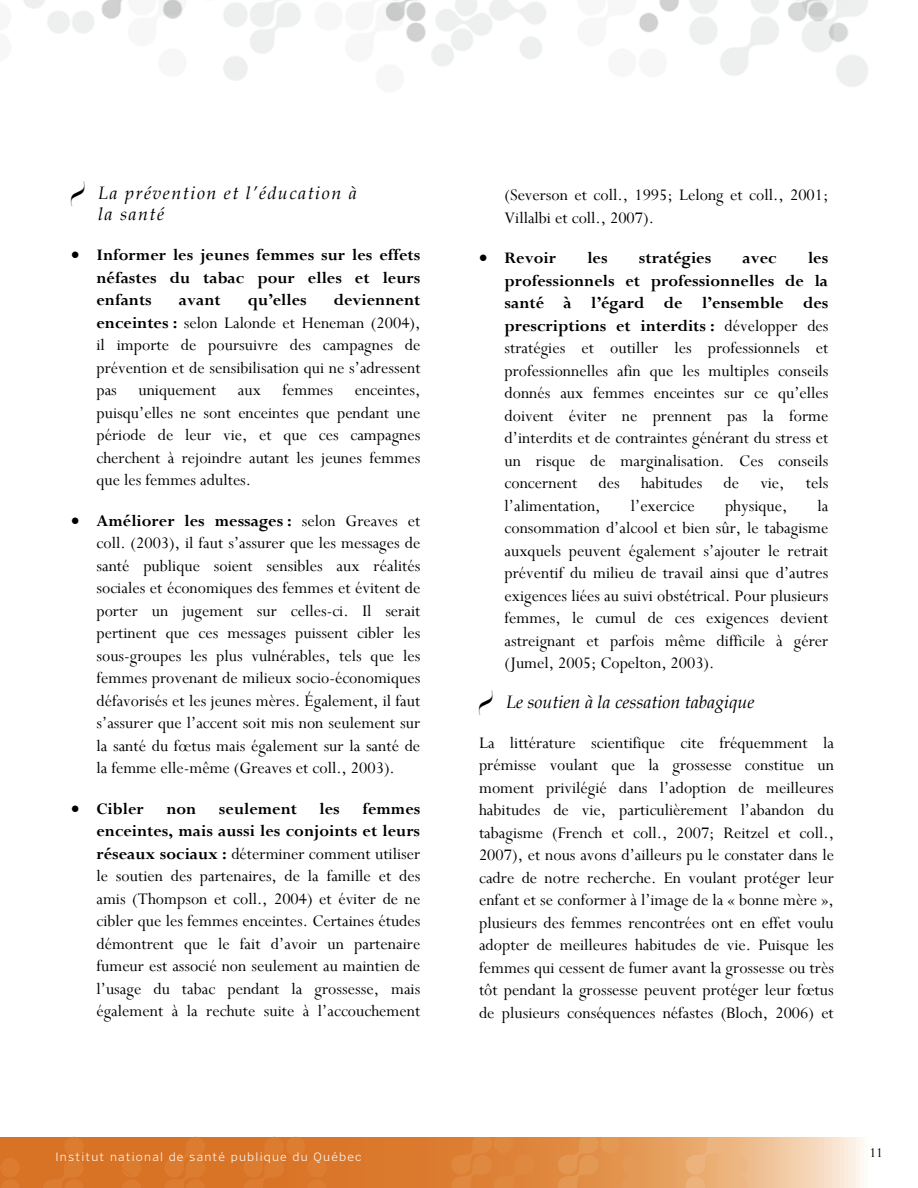
<style>
.page{position:relative;width:918px;height:1188px;background:#fff}
.page>*{position:absolute;margin:0;border:0;box-sizing:border-box;transform-origin:0 0}
.t1{font:18px/22.5px "Perpetua";color:#000;text-align:justify}
.t2{font:700 18px/22.5px "Perpetua";color:#000;text-align:justify}
.t3{font:italic 18px/21px "Book Antiqua";letter-spacing:.085em;color:#000}
.t4{font:italic 18px "Book Antiqua";color:#000}
.t5{font:15px "Perpetua";color:#000}
.t6{font:300 12px "Poynter Text Sans";letter-spacing:.1em;color:#fff}
.s1{font-family:"Pompeijana Borders";font-style:normal;font-size:13.5px}
.s2{font-weight:700}
</style>
<div class="page">
<svg style="left:327px;top:1137px;width:537px;height:51px;background:#e49c5e"></svg>
<img style="left:23px;top:0;width:845px;height:87px">
<svg style="left:0;top:1136px;width:327px;height:52px;background:#da782c"></svg>
<p class="t3" style="left:98px;top:183px;width:260px;text-indent:-27px"><span class="s1">-</span> La prévention et l’éducation à la santé</p>
<p class="t2" style="left:96px;top:245px;width:325px;text-indent:-25px">• Informer les jeunes femmes sur les effets néfastes du tabac pour elles et leurs enfants</p>
<p class="t1" style="left:96px;top:290px;width:326px;text-indent:237px"><span class="s2">deviennent enceintes :</span> selon Lalonde et Heneman (2004), il importe de poursuivre des campagnes de prévention et de sensibilisation qui ne s’adressent pas uniquement aux femmes enceintes, puisqu’elles ne sont enceintes que pendant une période de leur vie, et que ces campagnes cherchent à rejoindre autant les jeunes femmes que les femmes adultes.</p>
<p class="t1" style="left:96px;top:510px;width:326px;text-indent:-25px">• <span class="s2">Améliorer les messages :</span> selon Greaves et coll. (2003), il faut s’assurer que les messages de santé publique soient sensibles aux réalités sociales et économiques des femmes et évitent de porter un jugement sur celles-ci. Il serait pertinent que ces messages puissent cibler les sous-groupes les plus vulnérables, tels que les femmes provenant de milieux socio-économiques défavorisés et les jeunes mères. Également, il faut s’assurer que l’accent soit mis non seulement sur la santé du fœtus mais également sur la santé de la femme elle-même (Greaves et coll., 2003).</p>
<p class="t2" style="left:71px;top:798px;width:74px">• Cibler</p>
<p class="t2" style="left:166px;top:798px;width:32px">non</p>
<p class="t2" style="left:219px;top:798px;width:80px">seulement</p>
<p class="t2" style="left:320px;top:798px;width:22px">les</p>
<p class="t2" style="left:179px;top:290px;width:43px">avant</p>
<p class="t2" style="left:248px;top:290px;width:61px">qu’elles</p>
<p class="t1" style="left:96px;top:798px;width:325px;text-indent:266px"><span class="s2">femmes enceintes, mais aussi les conjoints et leurs réseaux sociaux :</span> déterminer comment utiliser le soutien des partenaires, de la famille et des amis (Thompson et coll., 2004) et éviter de ne cibler que les femmes enceintes. Certaines études démontrent que le fait d’avoir un partenaire fumeur est associé non seulement au maintien de l’usage du tabac pendant la grossesse, mais également à la rechute suite à l’accouchement</p>
<p class="t1" style="left:505px;top:185px;width:325px">(Severson et coll., 1995; Lelong et coll., 2001;<br>Villalbi et coll., 2007).</p>
<p class="t2" style="left:479px;top:248px;width:79px">• Revoir</p>
<p class="t2" style="left:587px;top:248px;width:22px">les</p>
<p class="t2" style="left:639px;top:248px;width:74px">stratégies</p>
<p class="t2" style="left:743px;top:248px;width:36px">avec</p>
<p class="t1" style="left:505px;top:248px;width:326px;text-indent:304px"><span class="s2">les professionnels et professionnelles de la santé à l’égard de l’ensemble des prescriptions et interdits :</span> développer des stratégies et outiller les professionnels et professionnelles afin que les multiples conseils donnés aux femmes enceintes sur ce qu’elles doivent éviter ne prennent pas la forme d’interdits et de contraintes générant du stress et un risque de marginalisation. Ces conseils concernent des habitudes de vie, tels l’alimentation,</p>
<p class="t1" style="left:505px;top:495px;width:325px;text-indent:313px">la consommation d’alcool et bien sûr, le tabagisme auxquels peuvent également s’ajouter le retrait préventif du milieu de travail ainsi que d’autres exigences liées au suivi obstétrical. Pour plusieurs femmes, le cumul de ces exigences devient astreignant et parfois même difficile à gérer (Jumel, 2005; Copelton, 2003).</p>
<p class="t4" style="left:479px;top:691px;width:277px"><span class="s1">-</span> Le soutien à la cessation tabagique</p>
<p class="t1" style="left:479px;top:732px;width:357px">La littérature scientifique cite fréquemment la prémisse voulant que la grossesse constitue un moment privilégié dans l’adoption de meilleures habitudes de vie, particulièrement l’abandon du tabagisme (French et coll., 2007; Reitzel et coll., 2007), et nous avons d’ailleurs pu le constater dans le cadre de notre recherche. En voulant protéger leur enfant et se conformer à l’image de la « bonne mère », plusieurs des femmes rencontrées ont en effet voulu adopter de meilleures habitudes de vie. Puisque les femmes qui cessent de fumer avant la grossesse ou très tôt pendant la grossesse peuvent protéger leur fœtus de plusieurs conséquences néfastes (Bloch, 2006) et</p>
<p class="t1" style="left:631px;top:495px;width:66px">l’exercice</p>
<p class="t1" style="left:725px;top:495px;width:64px">physique,</p>
<p class="t6" style="left:55px;top:1150px;width:308px">Institut national de santé publique du Québec</p>
<p class="t5" style="left:869px;top:1145px;width:15px">11</p>
</div>
